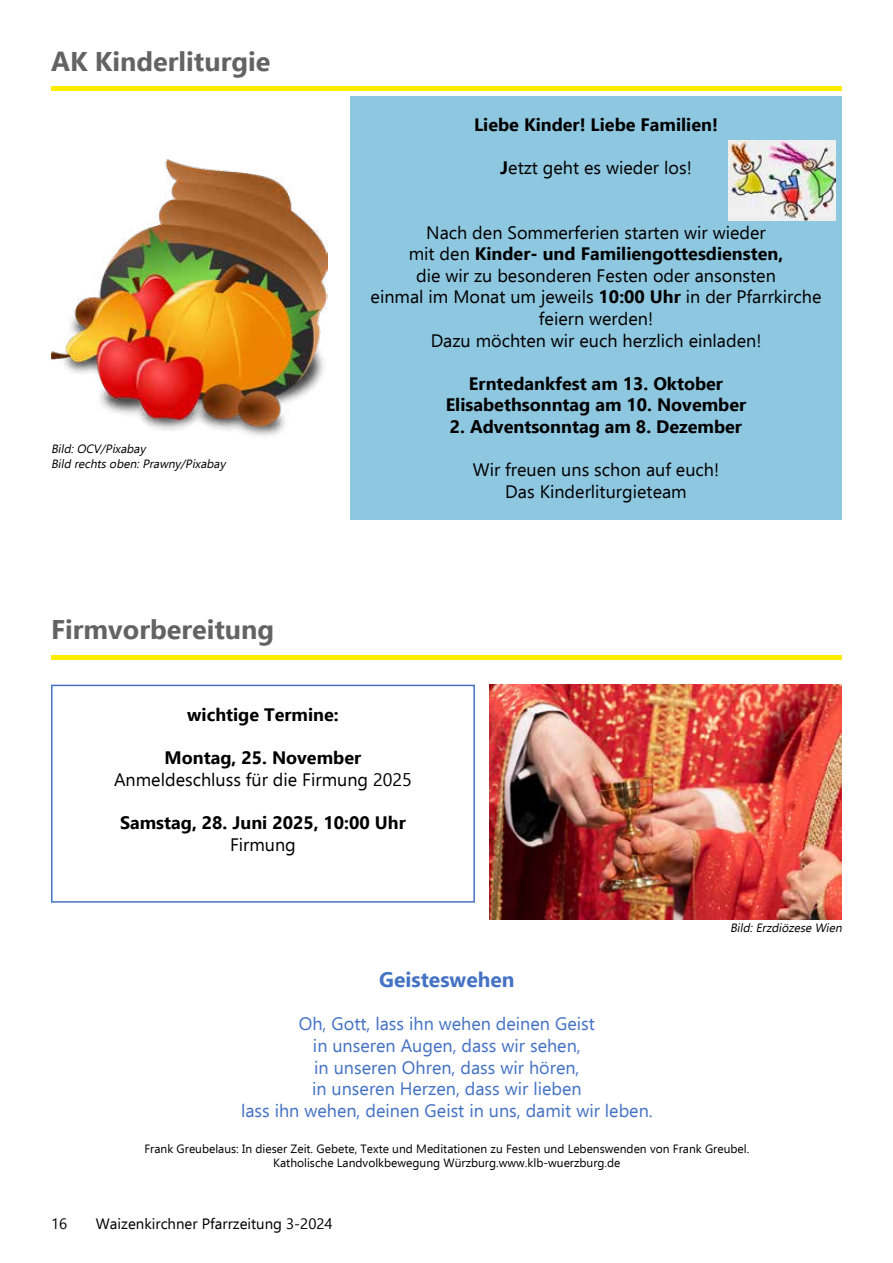
<style>
.page{position:relative;width:893px;height:1263px;background:#fff}
.page>*{position:absolute;margin:0;border:0;box-sizing:border-box;transform-origin:0 0}
.t1{font:700 27px "Ebrima";color:#646363}
.t2{font:700 21px "Ebrima";color:#4472c4}
.t3{font:18px/21.6px "Ebrima";color:#000;text-align:center}
.t4{font:700 18px/21.6px "Ebrima";color:#000;text-align:center}
.t5{font:18px/21.6px "Ebrima";color:#4472c4;text-align:center}
.t6{font:15px "Ebrima";color:#000}
.t7{font:12px/14.4px "Ebrima";color:#000;text-align:center}
.t8{font:italic 12px/14.4px "Ebrima";color:#000}
.s1{font-weight:700}
</style>
<div class="page">
<div style="left:51px;top:86px;width:791px;height:5px;background:#ffed00"></div>
<div style="left:350px;top:96px;width:492px;height:423px;background:#8ec7e0"></div>
<img style="left:729px;top:140px;width:106px;height:80px">
<img style="left:51px;top:159px;width:276px;height:277px">
<hr style="left:51px;top:655px;width:791px;height:4px;background:#ffed00">
<img style="left:489px;top:685px;width:353px;height:235px">
<div style="left:51px;top:685px;width:424px;height:218px;border:2px solid #4472c4"></div>
<h1 class="t1" style="left:51px;top:40px;width:221px">AK Kinderliturgie</h1>
<p class="t8" style="left:51px;top:441px;width:179px">Bild:OCV/Pixabay<br>Bild rechtsoben:Prawny/Pixabay</p>
<h1 class="t1" style="left:51px;top:608px;width:225px">Firmvorbereitung</h1>
<p class="t4" style="left:474px;top:112px;width:245px">Liebe Kinder! Liebe Familien!</p>
<p class="t3" style="left:500px;top:156px;width:193px"><span class="s1">J</span>etzt geht es wieder los!</p>
<p class="t3" style="left:371px;top:221px;width:452px">Nach den Sommerferien starten wir wieder<br>mit den <span class="s1">Kinder- und Familiengottesdiensten,<br></span>die wir zu besonderen Festen oder ansonsten<br>einmal im Monat um jeweils <span class="s1">10:00 Uhr</span> in der Pfarrkirche feiern werden!<br>Dazu möchten wir euch herzlich einladen!</p>
<p class="t4" style="left:446px;top:372px;width:302px">Erntedankfest am 13. Oktober<br>Elisabethsonntag am 10. November</p>
<p class="t4" style="left:450px;top:415px;width:294px">2. Adventsonntag am 8. Dezember</p>
<p class="t3" style="left:473px;top:458px;width:248px">Wir freuen uns schon auf euch!<br>Das Kinderliturgieteam</p>
<p class="t4" style="left:187px;top:703px;width:153px">wichtige Termine:</p>
<p class="t4" style="left:165px;top:746px;width:198px">Montag, 25. November</p>
<p class="t3" style="left:114px;top:768px;width:299px">Anmeldeschluss für die Firmung 2025</p>
<p class="t4" style="left:120px;top:811px;width:287px">Samstag, 28. Juni 2025, 10:00 Uhr</p>
<p class="t3" style="left:230px;top:833px;width:67px">Firmung</p>
<p class="t8" style="left:730px;top:920px;width:116px">Bild:Erzdiözese Wien</p>
<p class="t2" style="left:379px;top:963px;width:137px">Geisteswehen</p>
<p class="t5" style="left:241px;top:1013px;width:413px">Oh, Gott, lass ihn wehen deinen Geist<br>in unseren Augen, dass wir sehen,<br>in unseren Ohren, dass wir hören,<br>in unseren Herzen, dass wir lieben<br>lass ihn wehen, deinen Geist in uns, damit wir leben.</p>
<p class="t7" style="left:144px;top:1141px;width:606px">Frank Greubelaus: In dieser Zeit. Gebete, Texte und Meditationen zu Festen und Lebenswenden von Frank Greubel.<br>Katholische Landvolkbewegung Würzburg.www.klb-wuerzburg.de</p>
<p class="t6" style="left:51px;top:1213px;width:18px">16</p>
<p class="t6" style="left:96px;top:1213px;width:238px">Waizenkirchner Pfarrzeitung 3-2024</p>
</div>
